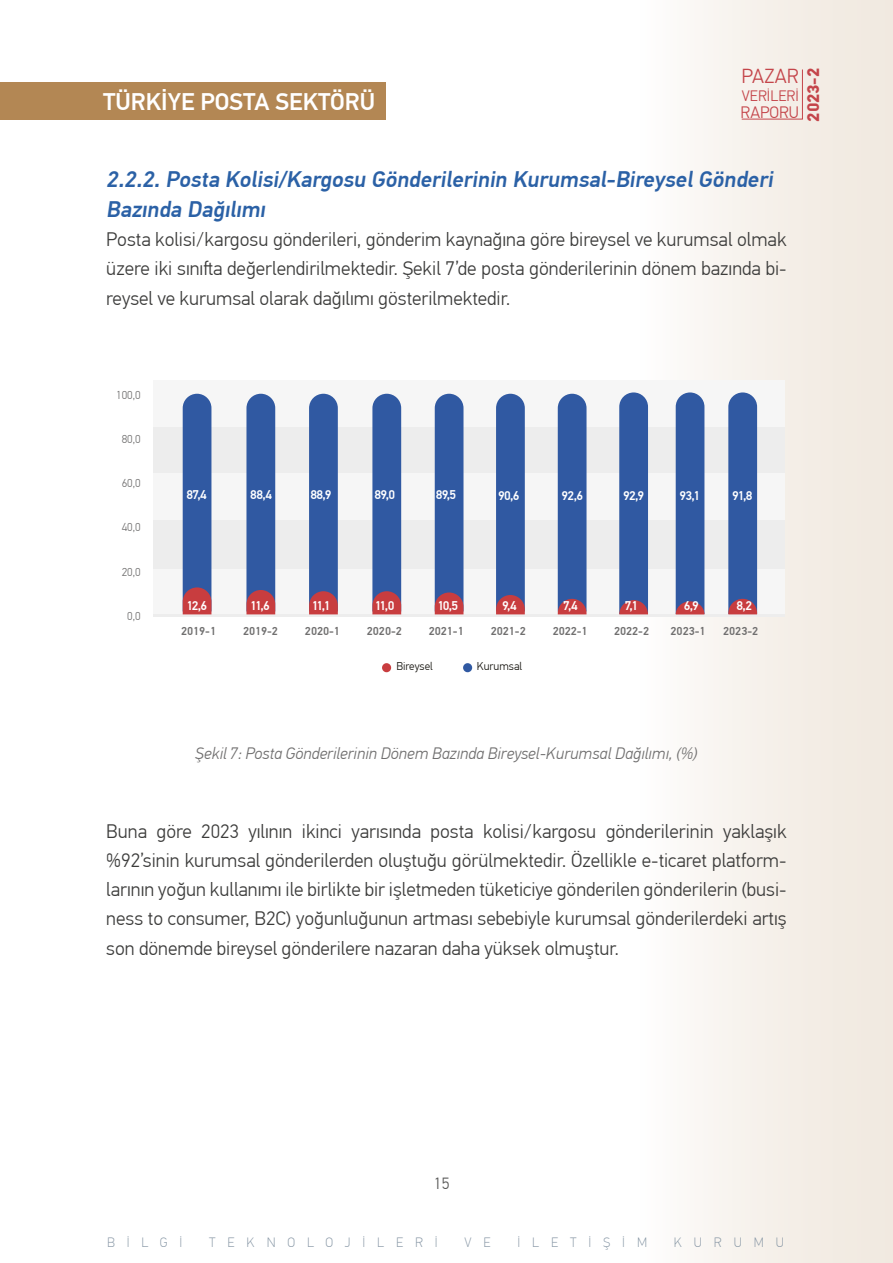
<style>
.page{position:relative;width:893px;height:1263px;background:#fff}
.page>*{position:absolute;margin:0;border:0;box-sizing:border-box;transform-origin:0 0}
.t1{font:500 24px "PF Din Text Pro";color:#fff}
.t2{font:500 22.5px/30px "PF Din Text Pro";color:#2b61a6}
.t3{font:300 20.25px "PF Din Text Pro";letter-spacing:.01em;color:#c4454a}
.t4{font:300 19.5px/29.2px "PF Din Text Pro";color:#3c3c3b;text-align:justify}
.t5{font:700 16.95px "PF Din Text Pro";color:#c4454a}
.t6{font:italic 300 16.5px "PF Din Text Pro";color:#706f6f}
.t7{font:300 16.5px "PF Din Text Pro";color:#c4454a}
.t8{font:300 16.2px "PF Din Text Pro";color:#575756}
.t9{font:300 15.15px "PF Din Text Pro";color:#c4454a}
.t10{font:100 13.5px "PF Din Text Pro";letter-spacing:.88em;color:#8393a2}
.t11{font:500 12.6px "PF Din Text Pro";letter-spacing:-.05em;color:#fff}
.t12{font:500 11.55px "PF Din Text Pro";color:#706f6f}
.t13{font:300 11.55px "PF Din Text Pro";color:#706f6f}
.t14{font:300 11.4px "PF Din Text Pro";color:#13110c}
</style>
<div class="page">
<div style="left:0;top:82px;width:386px;height:38px;background:#b38754"></div>
<div style="left:503px;top:0;width:390px;height:1263px;background:linear-gradient(to right,#fff,#f0e9df)"></div>
<div style="left:741px;top:69px;width:62px;height:50px;background:#f5f0ea"></div>
<div style="left:153px;top:519px;width:631px;height:50px;background:#ededed"></div>
<div style="left:153px;top:569px;width:631px;height:47px;background:#f6f6f6"></div>
<div style="left:153px;top:426px;width:631px;height:48px;background:#ededed"></div>
<div style="left:153px;top:474px;width:631px;height:46px;background:#f6f6f6"></div>
<div style="left:153px;top:380px;width:631px;height:47px;background:#f6f6f6"></div>
<hr style="left:153px;top:614px;width:631px;height:2px;background:#ededed">
<svg style="left:183px;top:394px;width:28px;height:220px;background:#425798"></svg>
<div style="left:382px;top:663px;width:9px;height:9px;background:#c83d3f;border-radius:50%"></div>
<div style="left:463px;top:663px;width:9px;height:9px;background:#3059a2;border-radius:50%"></div>
<svg style="left:246px;top:394px;width:29px;height:220px;background:#435a9b"></svg>
<svg style="left:309px;top:394px;width:29px;height:220px;background:#41599a"></svg>
<svg style="left:372px;top:394px;width:29px;height:220px;background:#425a9b"></svg>
<svg style="left:435px;top:394px;width:28px;height:220px;background:#3f589a"></svg>
<svg style="left:496px;top:394px;width:29px;height:220px;background:#3e5a9c"></svg>
<svg style="left:558px;top:394px;width:28px;height:220px;background:#3a599d"></svg>
<svg style="left:619px;top:392px;width:29px;height:222px;background:#3c5b9f"></svg>
<div style="left:676px;top:392px;width:28px;height:222px;background:#3059a2"></div>
<svg style="left:728px;top:392px;width:29px;height:222px;background:#3d5b9e"></svg>
<p class="t1" style="left:103px;top:87px;width:273px">TÜRKİYE POSTA SEKTÖRÜ</p>
<p class="t3" style="left:741px;top:65px;width:59px">PAZAR</p>
<p class="t9" style="left:742px;top:87px;width:59px">VERİLERİ</p>
<p class="t7" style="left:741px;top:103px;width:60px">RAPORU</p>
<p class="t5" style="left:803px;top:122px;width:55px;rotate:-90deg">2023-2</p>
<p class="t2" style="left:106px;top:165px;width:672px">2.2.2. Posta Kolisi/Kargosu Gönderilerinin Kurumsal-Bireysel Gönderi<br>Bazında Dağılımı</p>
<p class="t4" style="left:106px;top:225px;width:682px">Posta kolisi/kargosu gönderileri, gönderim kaynağına göre bireysel ve kurumsal olmak üzere iki sınıfta değerlendirilmektedir. Şekil 7’de posta gönderilerinin dönem bazında bi&shy;reysel ve kurumsal olarak dağılımı gösterilmektedir.</p>
<p class="t13" style="left:116px;top:388px;width:26px">100,0</p>
<p class="t13" style="left:122px;top:432px;width:21px">80,0</p>
<p class="t13" style="left:122px;top:476px;width:21px">60,0</p>
<p class="t13" style="left:122px;top:521px;width:21px">40,0</p>
<p class="t13" style="left:122px;top:565px;width:21px">20,0</p>
<p class="t13" style="left:127px;top:609px;width:15px">0,0</p>
<p class="t11" style="left:186px;top:487px;width:22px">87,4</p>
<p class="t11" style="left:250px;top:487px;width:23px">88,4</p>
<p class="t11" style="left:310px;top:487px;width:23px">88,9</p>
<p class="t11" style="left:375px;top:487px;width:22px">89,0</p>
<p class="t11" style="left:436px;top:487px;width:22px">89,5</p>
<p class="t11" style="left:498px;top:488px;width:23px">90,6</p>
<p class="t11" style="left:562px;top:488px;width:23px">92,6</p>
<p class="t11" style="left:623px;top:488px;width:23px">92,9</p>
<p class="t11" style="left:679px;top:488px;width:22px">93,1</p>
<p class="t11" style="left:732px;top:488px;width:22px">91,8</p>
<p class="t11" style="left:186px;top:598px;width:22px">12,6</p>
<p class="t12" style="left:181px;top:624px;width:36px">2019-1</p>
<p class="t11" style="left:250px;top:598px;width:21px">11,6</p>
<p class="t11" style="left:312px;top:598px;width:20px">11,1</p>
<p class="t11" style="left:375px;top:598px;width:21px">11,0</p>
<p class="t11" style="left:437px;top:598px;width:22px">10,5</p>
<p class="t11" style="left:502px;top:598px;width:16px">9,4</p>
<p class="t11" style="left:563px;top:598px;width:16px">7,4</p>
<p class="t12" style="left:243px;top:624px;width:36px">2019-2</p>
<p class="t12" style="left:305px;top:624px;width:36px">2020-1</p>
<p class="t12" style="left:367px;top:624px;width:36px">2020-2</p>
<p class="t12" style="left:429px;top:624px;width:36px">2021-1</p>
<p class="t12" style="left:491px;top:624px;width:36px">2021-2</p>
<p class="t12" style="left:553px;top:624px;width:36px">2022-1</p>
<p class="t14" style="left:396px;top:660px;width:38px">Bireysel</p>
<p class="t14" style="left:477px;top:660px;width:47px">Kurumsal</p>
<p class="t11" style="left:625px;top:598px;width:15px">7,1</p>
<p class="t11" style="left:684px;top:598px;width:16px">6,9</p>
<p class="t11" style="left:736px;top:598px;width:17px">8,2</p>
<p class="t12" style="left:614px;top:624px;width:36px">2022-2</p>
<p class="t12" style="left:671px;top:624px;width:36px">2023-1</p>
<p class="t12" style="left:723px;top:624px;width:36px">2023-2</p>
<p class="t6" style="left:195px;top:744px;width:504px">Şekil 7: Posta Gönderilerinin Dönem Bazında Bireysel-Kurumsal Dağılımı, (%)</p>
<p class="t4" style="left:106px;top:816px;width:682px">Buna göre 2023 yılının ikinci yarısında posta kolisi/kargosu gönderilerinin yaklaşık %92’sinin kurumsal gönderilerden oluştuğu görülmektedir. Özellikle e-ticaret platform&shy;larının yoğun kullanımı ile birlikte bir işletmeden tüketiciye gönderilen gönderilerin (busi&shy;ness to consumer, B2C) yoğunluğunun artması sebebiyle kurumsal gönderilerdeki artış son dönemde bireysel gönderilere nazaran daha yüksek olmuştur.</p>
<p class="t8" style="left:434px;top:1174px;width:17px">15</p>
<p class="t10" style="left:107px;top:1234px;width:77px">BİLGİ</p>
<p class="t10" style="left:209px;top:1234px;width:230px">TEKNOLOJİLERİ</p>
<p class="t10" style="left:465px;top:1234px;width:28px">V E</p>
<p class="t10" style="left:517px;top:1234px;width:131px">İLETİŞİM</p>
<p class="t10" style="left:674px;top:1234px;width:112px">KURUMU</p>
</div>
